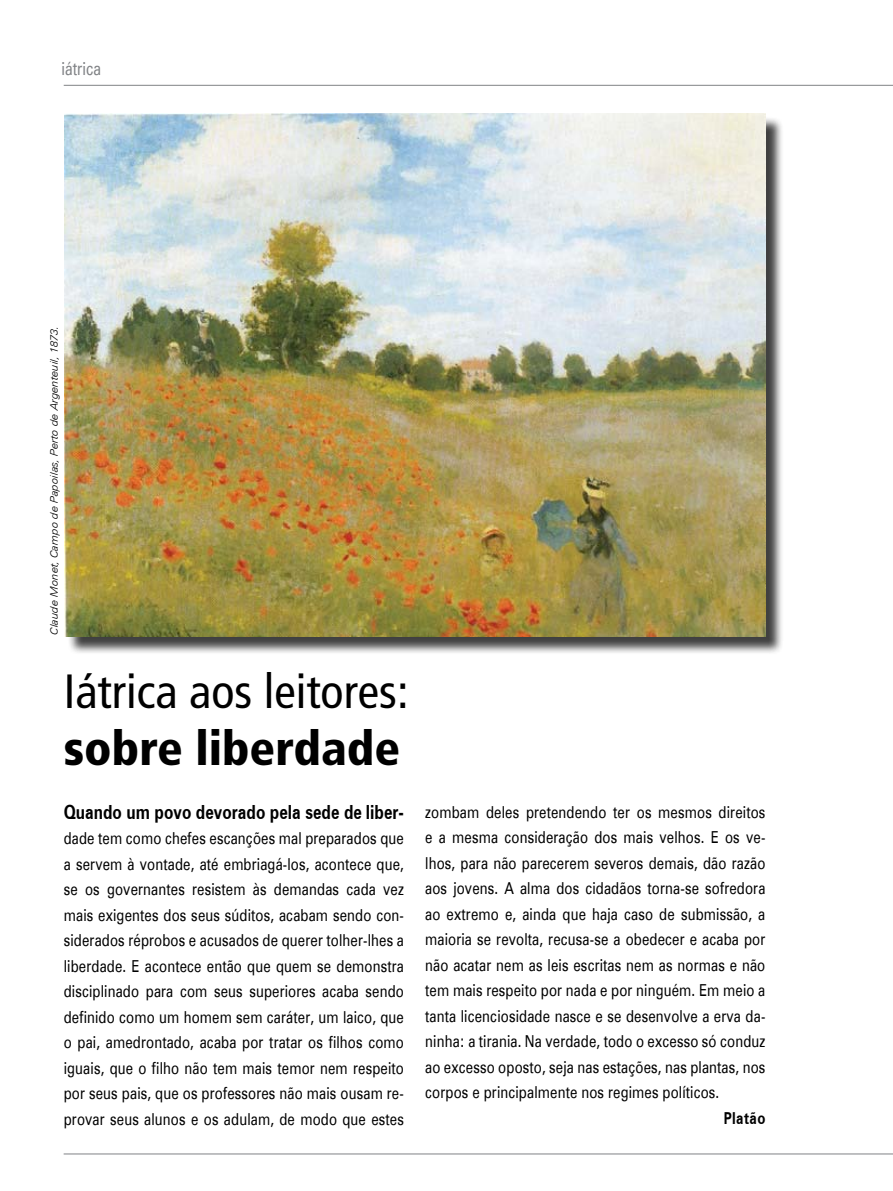
<style>
.page{position:relative;width:893px;height:1191px;background:#fff}
.page>*{position:absolute;margin:0;border:0;box-sizing:border-box;transform-origin:0 0}
.t1{font:condensed 48px "Frutiger";color:#000}
.t2{font:900 condensed 48px "Frutiger";color:#000}
.t3{font:700 19.5px "Zurich BT";color:#000;scale:.8 1}
.t4{font:18px "Zurich BT";color:#808285;scale:.8 1}
.t5{font:16.5px/25.5px "Zurich BT";letter-spacing:.01em;color:#000;text-align:justify;scale:.8 1}
.t6{font:16.5px/25.5px "Zurich BT";letter-spacing:.01em;color:#000;text-align:justify;scale:.81 1}
.t7{font:700 16.5px "Zurich BT";letter-spacing:.03em;color:#000;scale:.81 1}
.t8{font:italic 300 10.5px "Zurich BT";letter-spacing:-.01em;color:#000;scale:1.08 1}
</style>
<div class="page">
<hr style="left:64px;top:1153px;width:829px;height:1px;background:#808285">
<hr style="left:64px;top:85px;width:829px;height:1px;background:#808285">
<div style="left:67px;top:116px;width:717px;height:538px;background:#000;opacity:.75"></div>
<img style="left:64px;top:114px;width:701px;height:522px">
<svg style="left:63px;top:84px;width:40px;height:2px"></svg>
<p class="t4" style="left:61px;top:58px;width:51px">iátrica</p>
<p class="t8" style="left:48px;top:635px;width:288px;rotate:-90deg">Claude Monet, Campo de Papoilas, Perto de Argenteuil, 1873.</p>
<h1 class="t1" style="left:64px;top:663px;width:346px">Iátrica aos leitores:</h1>
<h1 class="t2" style="left:64px;top:719px;width:338px">sobre liberdade</h1>
<p class="t3" style="left:64px;top:800px;width:427px">Quando um povo devorado pela sede de liber-</p>
<p class="t5" style="left:64px;top:825px;width:427px">dade tem como chefes escanções mal preparados que a servem à vontade, até embriagá-los, acontece que, se os governantes resistem às demandas cada vez mais exigentes dos seus súditos, acabam sendo con&shy;siderados réprobos e acusados de querer tolher-lhes a liberdade. E acontece então que quem se demonstra disciplinado para com seus superiores acaba sendo definido como um homem sem caráter, um laico, que o pai, amedrontado, acaba por tratar os filhos como iguais, que o filho não tem mais temor nem respeito por seus pais, que os professores não mais ousam re&shy;provar seus alunos e os adulam, de modo que estes</p>
<p class="t6" style="left:425px;top:799px;width:421px">zombam deles pretendendo ter os mesmos direitos e a mesma consideração dos mais velhos. E os ve&shy;lhos, para não parecerem severos demais, dão razão aos jovens. A alma dos cidadãos torna-se sofredora ao extremo e, ainda que haja caso de submissão, a maioria se revolta, recusa-se a obedecer e acaba por não acatar nem as leis escritas nem as normas e não tem mais respeito por nada e por ninguém. Em meio a tanta licenciosidade nasce e se desenvolve a erva da&shy;ninha: a tirania. Na verdade, todo o excesso só conduz ao excesso oposto, seja nas estações, nas plantas, nos corpos e principalmente nos regimes políticos.</p>
<p class="t7" style="left:724px;top:1107px;width:53px">Platão</p>
</div>
